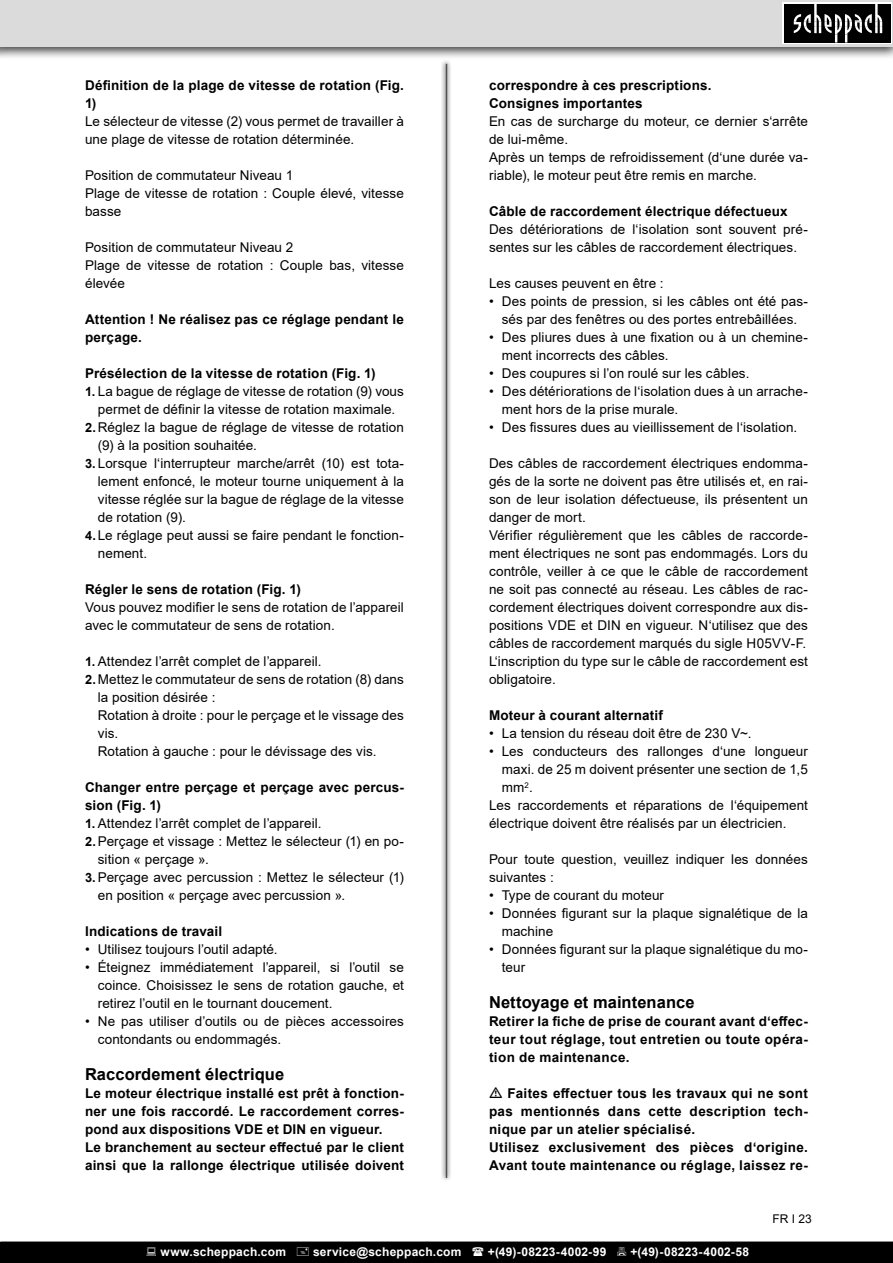
<style>
.page{position:relative;width:893px;height:1263px;background:#fff}
.page>*{position:absolute;margin:0;border:0;box-sizing:border-box;transform-origin:0 0}
.Grundtext{font:700 16.5px "Arial";letter-spacing:.005em;color:#000}
.Grundtext-2{font:13.5px/18px "Arial";letter-spacing:.005em;color:#000}
.Grundtext_Aufzählung{font:13.5px/18px "Arial";letter-spacing:.005em;color:#000}
.Grundtext_Bolt{font:700 13.5px/18px "Arial";letter-spacing:.015em;color:#000;text-align:justify}
.Grundtext_Einzug{font:700 13.5px/18px "Arial";letter-spacing:.025em;color:#000;text-align:justify}
.Grundtext_Aufzählung-2{font:700 13.5px/18px "Arial";letter-spacing:.015em;color:#000}
.t1{font:700 12px "Arial";letter-spacing:.02em;color:#fff}
.t2{font:12px "Arial";color:#000}
.s1{font-weight:700;font-size:12.75px}
</style>
<div class="page">
<div style="left:0;top:0;width:893px;height:60px;background:#000;opacity:.75"></div>
<div style="left:0;top:0;width:893px;height:46px;background:#dbdbdb"></div>
<div style="left:782px;top:2px;width:110px;height:42px;background:linear-gradient(to bottom,#000,#000)"></div>
<div style="left:784px;top:4px;width:106px;height:39px;background:#000"></div>
<svg style="left:794px;top:4px;width:88px;height:39px"></svg>
<svg style="left:441px;top:59px;width:11px;height:1121px"></svg>
<hr style="left:446px;top:64px;width:1px;height:1114px;background:#505050">
<div style="left:1px;top:1242px;width:892px;height:21px;background:#000"></div>
<p class="Grundtext_Aufzählung-2" style="left:85px;top:76px;width:320px">Définition de la plage de vitesse de rotation (Fig.<br>1)</p>
<p class="Grundtext_Aufzählung" style="left:85px;top:112px;width:320px">Le sélecteur de vitesse (2) vous permet de travailler à une plage de vitesse de rotation déterminée.</p>
<p class="Grundtext_Aufzählung" style="left:85px;top:166px;width:210px">Position de commutateur Niveau 1</p>
<p class="Grundtext_Aufzählung" style="left:85px;top:184px;width:320px">Plage de vitesse de rotation : Couple élevé, vitesse basse</p>
<p class="Grundtext_Aufzählung" style="left:85px;top:238px;width:210px">Position de commutateur Niveau 2</p>
<p class="Grundtext_Aufzählung" style="left:85px;top:256px;width:320px">Plage de vitesse de rotation : Couple bas, vitesse élevée</p>
<p class="Grundtext_Aufzählung-2" style="left:85px;top:310px;width:320px">Attention ! Ne réalisez pas ce réglage pendant le perçage.</p>
<p class="Grundtext_Aufzählung-2" style="left:85px;top:364px;width:292px">Présélection de la vitesse de rotation (Fig. 1)</p>
<p class="Grundtext-2" style="left:85px;top:382px;width:320px;text-align:center"><span class="s1">1.</span> La bague de réglage de vitesse de rotation (9) vous permet de définir la vitesse de rotation maximale.</p>
<p class="Grundtext-2" style="left:98px;top:418px;width:308px;text-indent:-13px"><span class="s1">2.</span>Réglez la bague de réglage de vitesse de rotation (9) à la position souhaitée.</p>
<p class="Grundtext-2" style="left:98px;top:454px;width:308px;text-align:justify;text-indent:-13px"><span class="s1">3.</span> Lorsque l‘interrupteur marche/arrêt (10) est tota&shy;lement enfoncé, le moteur tourne uniquement à la vitesse réglée sur la bague de réglage de la vitesse de rotation (9).</p>
<p class="Grundtext-2" style="left:98px;top:526px;width:308px;text-indent:-13px"><span class="s1">4.</span>Le réglage peut aussi se faire pendant le fonction&shy;nement.</p>
<p class="Grundtext_Aufzählung-2" style="left:85px;top:580px;width:217px">Régler le sens de rotation (Fig. 1)</p>
<p class="Grundtext_Aufzählung" style="left:85px;top:598px;width:320px">Vous pouvez modifier le sens de rotation de l’appareil avec le commutateur de sens de rotation.</p>
<p class="Grundtext-2" style="left:85px;top:652px;width:238px"><span class="s1">1.</span> Attendez l’arrêt complet de l’appareil.</p>
<p class="Grundtext-2" style="left:98px;top:670px;width:308px;text-indent:-13px"><span class="s1">2.</span>Mettez le commutateur de sens de rotation (8) dans la position désirée :</p>
<p class="Grundtext_Aufzählung" style="left:98px;top:706px;width:308px">Rotation à droite : pour le perçage et le vissage des vis.</p>
<p class="Grundtext_Aufzählung" style="left:98px;top:742px;width:280px">Rotation à gauche : pour le dévissage des vis.</p>
<p class="Grundtext_Aufzählung-2" style="left:85px;top:778px;width:320px">Changer entre perçage et perçage avec percus&shy;sion (Fig. 1)</p>
<p class="Grundtext-2" style="left:85px;top:814px;width:238px"><span class="s1">1.</span> Attendez l’arrêt complet de l’appareil.</p>
<p class="Grundtext-2" style="left:98px;top:832px;width:308px;text-indent:-13px"><span class="s1">2.</span>Perçage et vissage : Mettez le sélecteur (1) en po&shy;sition « perçage ».</p>
<p class="Grundtext-2" style="left:98px;top:868px;width:308px;text-indent:-13px"><span class="s1">3.</span>Perçage avec percussion : Mettez le sélecteur (1) en position « perçage avec percussion ».</p>
<p class="Grundtext_Aufzählung-2" style="left:85px;top:922px;width:139px">Indications de travail</p>
<p class="Grundtext-2" style="left:85px;top:940px;width:194px">• Utilisez toujours l’outil adapté.</p>
<p class="Grundtext-2" style="left:98px;top:958px;width:308px;text-align:justify;text-indent:-13px">• Éteignez immédiatement l’appareil, si l’outil se coince. Choisissez le sens de rotation gauche, et retirez l’outil en le tournant doucement.</p>
<p class="Grundtext-2" style="left:98px;top:1012px;width:308px;text-indent:-13px">• Ne pas utiliser d’outils ou de pièces accessoires contondants ou endommagés.</p>
<p class="Grundtext" style="left:85px;top:1063px;width:201px">Raccordement électrique</p>
<p class="Grundtext_Bolt" style="left:85px;top:1084px;width:320px">Le moteur électrique installé est prêt à fonction&shy;ner une fois raccordé. Le raccordement corres&shy;pond aux dispositions VDE et DIN en vigueur.</p>
<p class="Grundtext_Bolt" style="left:85px;top:1138px;width:320px">Le branchement au secteur effectué par le client ainsi que la rallonge électrique utilisée doivent</p>
<p class="Grundtext_Bolt" style="left:489px;top:76px;width:224px">correspondre à ces prescriptions.</p>
<p class="Grundtext_Bolt" style="left:489px;top:94px;width:155px">Consignes importantes</p>
<p class="Grundtext-2" style="left:489px;top:112px;width:320px">En cas de surcharge du moteur, ce dernier s‘arrête de lui-même.</p>
<p class="Grundtext-2" style="left:489px;top:148px;width:320px">Après un temps de refroidissement (d‘une durée va&shy;riable), le moteur peut être remis en marche.</p>
<p class="Grundtext_Bolt" style="left:489px;top:202px;width:300px">Câble de raccordement électrique défectueux</p>
<p class="Grundtext-2" style="left:489px;top:220px;width:320px">Des détériorations de l‘isolation sont souvent pré&shy;sentes sur les câbles de raccordement électriques.</p>
<p class="Grundtext-2" style="left:489px;top:274px;width:176px">Les causes peuvent en être :</p>
<p class="Grundtext-2" style="left:489px;top:292px;width:320px;text-align:center">• Des points de pression, si les câbles ont été pas&shy;sés par des fenêtres ou des portes entrebâillées.</p>
<p class="Grundtext-2" style="left:502px;top:328px;width:308px;text-indent:-13px">• Des pliures dues à une fixation ou à un chemine&shy;ment incorrects des câbles.</p>
<p class="Grundtext-2" style="left:489px;top:364px;width:262px">• Des coupures si l’on roulé sur les câbles.</p>
<p class="Grundtext-2" style="left:502px;top:382px;width:308px;text-indent:-13px">• Des détériorations de l‘isolation dues à un arrache&shy;ment hors de la prise murale.</p>
<p class="Grundtext-2" style="left:489px;top:418px;width:310px">• Des fissures dues au vieillissement de l‘isolation.</p>
<p class="Grundtext-2" style="left:489px;top:454px;width:320px;text-align:justify">Des câbles de raccordement électriques endomma&shy;gés de la sorte ne doivent pas être utilisés et, en rai&shy;son de leur isolation défectueuse, ils présentent un danger de mort.</p>
<p class="Grundtext-2" style="left:489px;top:526px;width:320px;text-align:justify">Vérifier régulièrement que les câbles de raccorde&shy;ment électriques ne sont pas endommagés. Lors du contrôle, veiller à ce que le câble de raccordement ne soit pas connecté au réseau. Les câbles de rac&shy;cordement électriques doivent correspondre aux dis&shy;positions VDE et DIN en vigueur. N‘utilisez que des câbles de raccordement marqués du sigle H05VV-F.</p>
<p class="Grundtext-2" style="left:489px;top:652px;width:320px">L‘inscription du type sur le câble de raccordement est obligatoire.</p>
<p class="Grundtext_Bolt" style="left:489px;top:706px;width:176px">Moteur à courant alternatif</p>
<p class="Grundtext-2" style="left:489px;top:724px;width:264px">• La tension du réseau doit être de 230 V~.</p>
<p class="Grundtext-2" style="left:502px;top:742px;width:308px;text-align:justify;text-indent:-13px">• Les conducteurs des rallonges d‘une longueur maxi. de 25 m doivent présenter une section de 1,5 mm<sup>2</sup>.</p>
<p class="Grundtext-2" style="left:489px;top:796px;width:320px">Les raccordements et réparations de l‘équipement électrique doivent être réalisés par un électricien.</p>
<p class="Grundtext-2" style="left:489px;top:850px;width:320px">Pour toute question, veuillez indiquer les données suivantes :</p>
<p class="Grundtext-2" style="left:489px;top:886px;width:177px">• Type de courant du moteur</p>
<p class="Grundtext-2" style="left:502px;top:904px;width:308px;text-indent:-13px">• Données figurant sur la plaque signalétique de la machine</p>
<p class="Grundtext-2" style="left:502px;top:940px;width:308px;text-indent:-13px">• Données figurant sur la plaque signalétique du mo&shy;teur</p>
<p class="Grundtext" style="left:489px;top:991px;width:207px">Nettoyage et maintenance</p>
<p class="Grundtext_Einzug" style="left:489px;top:1012px;width:320px">Retirer la fiche de prise de courant avant d‘effec&shy;teur tout réglage, tout entretien ou toute opéra&shy;tion de maintenance.</p>
<p class="Grundtext_Einzug" style="left:489px;top:1084px;width:320px;text-indent:18px">Faites effectuer tous les travaux qui ne sont pas mentionnés dans cette description tech&shy;nique par un atelier spécialisé.</p>
<p class="Grundtext_Einzug" style="left:489px;top:1138px;width:320px">Utilisez exclusivement des pièces d‘origine.<br>Avant toute maintenance ou réglage, laissez re-</p>
<p class="t2" style="left:772px;top:1210px;width:41px">FR І 23</p>
<p class="t1" style="left:160px;top:1243px;width:127px">www.scheppach.com</p>
<p class="t1" style="left:313px;top:1243px;width:150px">service@scheppach.com</p>
<p class="t1" style="left:488px;top:1243px;width:120px">+(49)-08223-4002-99</p>
<p class="t1" style="left:630px;top:1243px;width:120px">+(49)-08223-4002-58</p>
</div>
